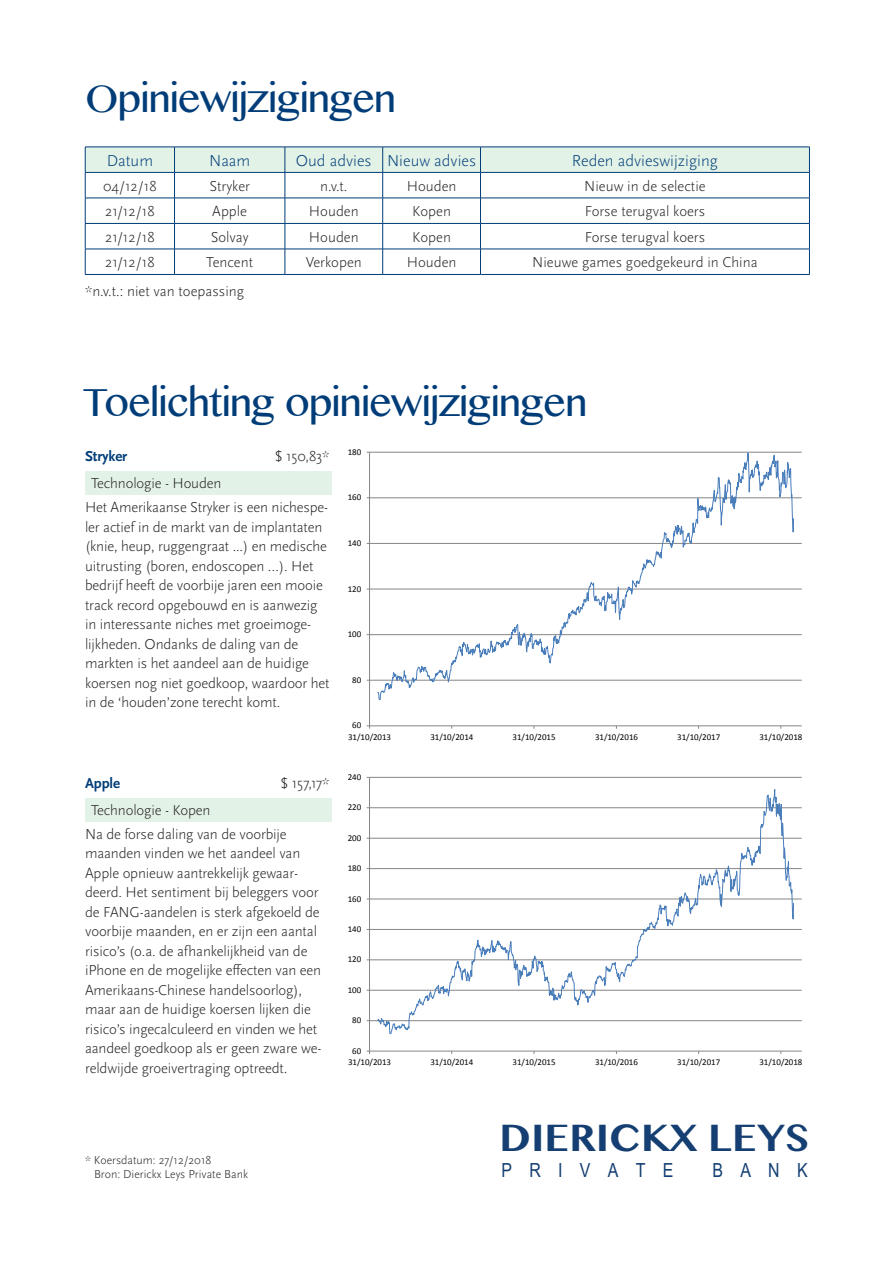
<style>
.page{position:relative;width:893px;height:1263px;background:#fff}
.page>*{position:absolute;margin:0;border:0;box-sizing:border-box;transform-origin:0 0}
.t1{font:39px "Malayalam MN";letter-spacing:-.02em;color:#003d78}
.t2{font:700 37.8px "Malayalam MN";color:#153f73}
.t3{font:19.5px "Arial Narrow";letter-spacing:.89em;color:#153f73}
.Table_Heads{font:300 16.5px "Scala Sans Pro";color:#003d78}
.Table_Body_left_7_8{font:300 15px/19.5px "Scala Sans Pro";letter-spacing:-.01em;color:#231f20}
.t4{font:700 15px "Scala Sans Pro";letter-spacing:-.01em;color:#003d78}
.t5{font:300 12px/13.5px "Scala Sans Pro";color:#231f20}
.t6{font:9px "Calibri";letter-spacing:-.005em;color:#000}
</style>
<div class="page">
<div style="left:85px;top:471px;width:247px;height:23px;background:#e3f2e7"></div>
<svg style="left:366px;top:451px;width:436px;height:278px"></svg>
<div style="left:85px;top:798px;width:247px;height:23px;background:#e3f2e7"></div>
<svg style="left:366px;top:776px;width:436px;height:278px"></svg>
<svg style="left:85px;top:147px;width:725px;height:127px"></svg>
<hr style="left:85px;top:274px;width:90px;height:1px;background:#003d78">
<hr style="left:175px;top:274px;width:110px;height:1px;background:#003d78">
<hr style="left:285px;top:274px;width:98px;height:1px;background:#003d78">
<hr style="left:383px;top:274px;width:97px;height:1px;background:#003d78">
<hr style="left:480px;top:274px;width:330px;height:1px;background:#003d78">
<p class="t1" style="left:85px;top:73px;width:313px">Opiniewijzigingen</p>
<p class="Table_Heads" style="left:107px;top:151px;width:48px">Datum</p>
<p class="Table_Heads" style="left:209px;top:151px;width:43px">Naam</p>
<p class="Table_Heads" style="left:296px;top:151px;width:77px">Oud advies</p>
<p class="Table_Heads" style="left:387px;top:151px;width:91px">Nieuw advies</p>
<p class="Table_Heads" style="left:572px;top:151px;width:148px">Reden advieswijziging</p>
<p class="Table_Body_left_7_8" style="left:103px;top:176px;width:55px">04/12/18</p>
<p class="Table_Body_left_7_8" style="left:209px;top:176px;width:42px">Stryker</p>
<p class="Table_Body_left_7_8" style="left:320px;top:176px;width:29px">n.v.t.</p>
<p class="Table_Body_left_7_8" style="left:407px;top:176px;width:51px">Houden</p>
<p class="Table_Body_left_7_8" style="left:584px;top:176px;width:123px">Nieuw in de selectie</p>
<p class="Table_Body_left_7_8" style="left:105px;top:202px;width:51px">21/12/18</p>
<p class="Table_Body_left_7_8" style="left:212px;top:202px;width:36px">Apple</p>
<p class="Table_Body_left_7_8" style="left:309px;top:202px;width:51px">Houden</p>
<p class="Table_Body_left_7_8" style="left:412px;top:202px;width:40px">Kopen</p>
<p class="Table_Body_left_7_8" style="left:585px;top:202px;width:122px">Forse terugval koers</p>
<p class="Table_Body_left_7_8" style="left:105px;top:227px;width:51px">21/12/18</p>
<p class="Table_Body_left_7_8" style="left:211px;top:227px;width:40px">Solvay</p>
<p class="Table_Body_left_7_8" style="left:309px;top:227px;width:51px">Houden</p>
<p class="Table_Body_left_7_8" style="left:412px;top:227px;width:40px">Kopen</p>
<p class="Table_Body_left_7_8" style="left:585px;top:227px;width:122px">Forse terugval koers</p>
<p class="Table_Body_left_7_8" style="left:105px;top:253px;width:51px">21/12/18</p>
<p class="Table_Body_left_7_8" style="left:206px;top:253px;width:48px">Tencent</p>
<p class="Table_Body_left_7_8" style="left:306px;top:253px;width:57px">Verkopen</p>
<p class="Table_Body_left_7_8" style="left:407px;top:253px;width:51px">Houden</p>
<p class="Table_Body_left_7_8" style="left:532px;top:253px;width:227px">Nieuwe games goedgekeurd in China</p>
<p class="Table_Body_left_7_8" style="left:85px;top:281px;width:161px">*n.v.t.: niet van toepassing</p>
<p class="t1" style="left:83px;top:377px;width:506px">Toelichting opiniewijzigingen</p>
<p class="t4" style="left:85px;top:448px;width:44px">Stryker</p>
<p class="Table_Body_left_7_8" style="left:275px;top:447px;width:56px">$ 150,83*</p>
<p class="Table_Body_left_7_8" style="left:91px;top:474px;width:132px">Technologie - Houden</p>
<p class="Table_Body_left_7_8" style="left:85px;top:498px;width:246px">Het Amerikaanse Stryker is een nichespe&shy;ler actief in de markt van de implantaten (knie, heup, ruggengraat ...) en medische uitrusting (boren, endoscopen …). Het bedrijf heeft de voorbije jaren een mooie track record opgebouwd en is aanwezig in interessante niches met groeimoge&shy;lijkheden. Ondanks de daling van de markten is het aandeel aan de huidige koersen nog niet goedkoop, waardoor het in de ‘houden’zone terecht komt.</p>
<p class="t6" style="left:352px;top:720px;width:11px">60</p>
<p class="t6" style="left:348px;top:446px;width:15px">180</p>
<p class="t6" style="left:348px;top:492px;width:15px">160</p>
<p class="t6" style="left:348px;top:537px;width:15px">140</p>
<p class="t6" style="left:348px;top:583px;width:15px">120</p>
<p class="t6" style="left:348px;top:628px;width:15px">100</p>
<p class="t6" style="left:352px;top:674px;width:11px">80</p>
<p class="t4" style="left:85px;top:774px;width:37px">Apple</p>
<p class="Table_Body_left_7_8" style="left:280px;top:773px;width:51px">$ 157,17*</p>
<p class="Table_Body_left_7_8" style="left:91px;top:800px;width:121px">Technologie - Kopen</p>
<p class="Table_Body_left_7_8" style="left:85px;top:824px;width:238px">Na de forse daling van de voorbije maanden vinden we het aandeel van Apple opnieuw aantrekkelijk gewaar&shy;deerd. Het sentiment bij beleggers voor de FANG-aandelen is sterk afgekoeld de voorbije maanden, en er zijn een aantal risico’s (o.a. de afhankelijkheid van de iPhone en de mogelijke effecten van een Amerikaans-Chinese handelsoorlog), maar aan de huidige koersen lijken die risico’s ingecalculeerd en vinden we het aandeel goedkoop als er geen zware we&shy;reldwijde groeivertraging optreedt.</p>
<p class="t5" style="left:94px;top:1154px;width:156px;text-indent:-9px">* Koersdatum: 27/12/2018<br>Bron: Dierickx Leys Private Bank</p>
<p class="t6" style="left:348px;top:731px;width:45px">31/10/2013</p>
<p class="t6" style="left:430px;top:731px;width:45px">31/10/2014</p>
<p class="t6" style="left:513px;top:731px;width:45px">31/10/2015</p>
<p class="t6" style="left:595px;top:731px;width:45px">31/10/2016</p>
<p class="t6" style="left:677px;top:731px;width:45px">31/10/2017</p>
<p class="t6" style="left:759px;top:731px;width:45px">31/10/2018</p>
<p class="t6" style="left:348px;top:771px;width:15px">240</p>
<p class="t6" style="left:348px;top:802px;width:15px">220</p>
<p class="t6" style="left:348px;top:832px;width:15px">200</p>
<p class="t6" style="left:348px;top:862px;width:15px">180</p>
<p class="t6" style="left:348px;top:893px;width:15px">160</p>
<p class="t6" style="left:348px;top:923px;width:15px">140</p>
<p class="t6" style="left:348px;top:954px;width:15px">120</p>
<p class="t6" style="left:348px;top:984px;width:15px">100</p>
<p class="t6" style="left:352px;top:1014px;width:11px">80</p>
<p class="t6" style="left:352px;top:1045px;width:11px">60</p>
<p class="t6" style="left:348px;top:1056px;width:44px">31/10/2013</p>
<p class="t6" style="left:430px;top:1056px;width:44px">31/10/2014</p>
<p class="t6" style="left:513px;top:1056px;width:44px">31/10/2015</p>
<p class="t6" style="left:595px;top:1056px;width:44px">31/10/2016</p>
<p class="t6" style="left:677px;top:1056px;width:44px">31/10/2017</p>
<p class="t6" style="left:759px;top:1056px;width:44px">31/10/2018</p>
<p class="t2" style="left:499px;top:1113px;width:312px">DIERICKX LEYS</p>
<p class="t3" style="left:501px;top:1156px;width:173px">PRIVATE</p>
<p class="t3" style="left:712px;top:1156px;width:97px">BANK</p>
</div>
